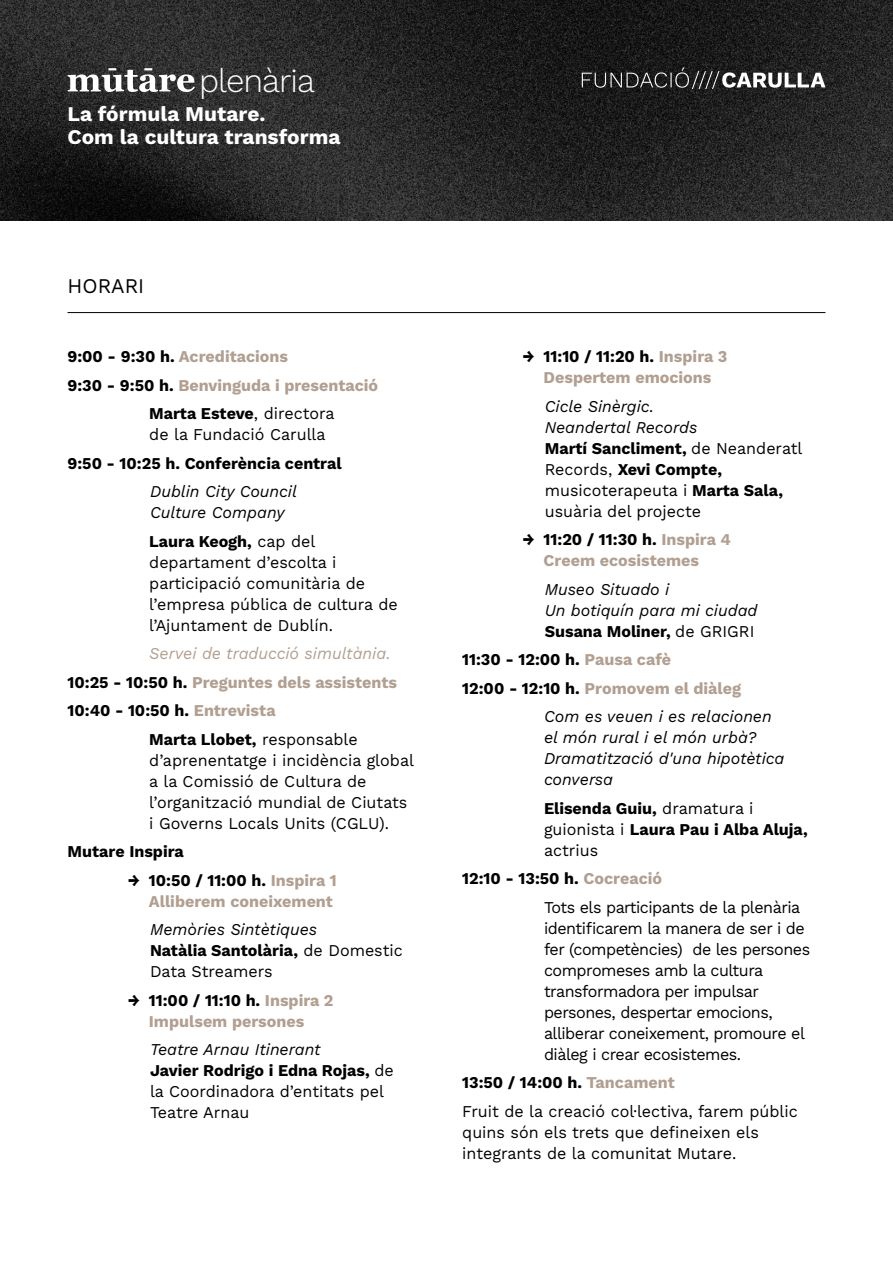
<style>
.page{position:relative;width:893px;height:1263px;background:#fff}
.page>*{position:absolute;margin:0;border:0;box-sizing:border-box;transform-origin:0 0}
.t1{font:300 33px "Work Sans";letter-spacing:-.03em;color:#fff}
.t2{font:700 20.85px/22px "Work Sans";color:#fff}
.t3{font:20.85px "Work Sans";color:#000}
.t4{font:16.5px/21px "Work Sans";color:#000}
.t5{font:700 16.5px/21px "Work Sans";color:#b19f91;text-align:center}
.t6{font:16.5px/21px "Work Sans";letter-spacing:-.03em;color:#000}
.t7{font:700 16.5px/21px "Work Sans";color:#000}
.t8{font:italic 16.5px/21px "Work Sans";color:#000}
.t9{font:italic 16.5px "Work Sans";color:#b19f91}
.s1{color:#000}
.s2{font-weight:400}
.s3{font-weight:700}
.s4{color:#b19f91}
.s5{font-style:italic}
.s6{font-weight:700;font-style:normal}
.s7{font-style:normal}
.s8{font-weight:700;color:#b19f91}
</style>
<div class="page">
<img style="left:0;top:0;width:893px;height:220px">
<svg style="left:582px;top:67px;width:243px;height:22px;background:#4c4c4c"></svg>
<svg style="left:67px;top:68px;width:128px;height:24px"></svg>
<hr style="left:68px;top:312px;width:757px;height:1px;background:#000">
<h1 class="t1" style="left:199px;top:56px;width:118px">plenària</h1>
<p class="t2" style="left:68px;top:103px;width:275px">La fórmula Mutare.<br>Com la cultura transforma</p>
<p class="t3" style="left:68px;top:270px;width:78px">HORARI</p>
<p class="t5" style="left:68px;top:345px;width:222px"><span class="s1">9:00 - 9:30 h.</span> Acreditacions</p>
<p class="t5" style="left:68px;top:374px;width:312px"><span class="s1">9:30 - 9:50 h.</span> Benvinguda i presentació</p>
<p class="t7" style="left:149px;top:402px;width:187px">Marta Esteve<span class="s2">, directora</span></p>
<p class="t4" style="left:149px;top:423px;width:178px">de la Fundació Carulla</p>
<p class="t7" style="left:68px;top:452px;width:276px">9:50 - 10:25 h. Conferència central</p>
<p class="t8" style="left:150px;top:480px;width:148px">Dublin City Council<br>Culture Company</p>
<p class="t4" style="left:149px;top:530px;width:250px"><span class="s3">Laura Keogh,</span> cap del departament d’escolta i participació comunitària de l’empresa pública de cultura de l’Ajuntament de Dublín.</p>
<p class="t9" style="left:149px;top:641px;width:243px">Servei de traducció simultània.</p>
<p class="t5" style="left:67px;top:671px;width:331px"><span class="s1">10:25 - 10:50 h.</span> Preguntes dels assistents</p>
<p class="t7" style="left:67px;top:699px;width:210px">10:40 - 10:50 h. <span class="s4">Entrevista</span></p>
<p class="t7" style="left:149px;top:728px;width:210px">Marta Llobet, <span class="s2">responsable</span></p>
<p class="t4" style="left:149px;top:749px;width:266px">d’aprenentatge i incidència global a la Comissió de Cultura de l’organització mundial de Ciutats i Governs Locals Units (CGLU).</p>
<p class="t7" style="left:67px;top:840px;width:118px">Mutare Inspira</p>
<p class="t5" style="left:128px;top:869px;width:210px;text-align:right"><span class="s1">→ 10:50 / 11:00 h.</span> Inspira 1<br>Alliberem coneixement</p>
<p class="t4" style="left:150px;top:918px;width:254px"><span class="s5">Memòries Sintètiques<br></span><span class="s3">Natàlia Santolària,</span> de Domestic<br>Data Streamers</p>
<p class="t5" style="left:128px;top:989px;width:207px"><span class="s1">→ 11:00 / 11:10 h.</span> Inspira 2<br>Impulsem persones</p>
<p class="t4" style="left:150px;top:1038px;width:245px"><span class="s5">Teatre Arnau Itinerant<br></span><span class="s3">Javier Rodrigo i Edna Rojas,</span> de la Coordinadora d’entitats pel<br>Teatre Arnau</p>
<p class="t5" style="left:523px;top:345px;width:206px"><span class="s1">→ 11:10 / 11:20 h.</span> Inspira 3<br>Despertem emocions</p>
<p class="t4" style="left:545px;top:395px;width:259px"><span class="s5">Cicle Sinèrgic.<br>Neandertal Records<br></span><span class="s3">Martí Sancliment,</span> de Neanderatl<br>Records, <span class="s3">Xevi Compte, </span>musicoterapeuta i <span class="s3">Marta Sala, </span>usuària del projecte</p>
<p class="t5" style="left:544px;top:528px;width:189px;text-align:left;text-indent:-21px"><span class="s1">→ 11:20 / 11:30 h.</span> Inspira 4<br>Creem ecosistemes</p>
<p class="t8" style="left:545px;top:577px;width:214px">Museo Situado i<br>Un botiquín para mi ciudad<br><span class="s6">Susana Moliner,</span> <span class="s7">de GRIGRI</span></p>
<p class="t7" style="left:462px;top:648px;width:211px">11:30 - 12:00 h. <span class="s4">Pausa cafè</span></p>
<p class="t5" style="left:462px;top:677px;width:280px"><span class="s1">12:00 - 12:10 h.</span> Promovem el diàleg</p>
<p class="t8" style="left:544px;top:705px;width:229px">Com es veuen i es relacionen</p>
<p class="t8" style="left:544px;top:726px;width:242px">el món rural i el món urbà?<br>Dramatització d'una hipotètica conversa</p>
<p class="t7" style="left:544px;top:797px;width:265px">Elisenda Guiu, <span class="s2">dramatura i guionista i</span> Laura Pau i Alba Aluja, <span class="s2">actrius</span></p>
<p class="t6" style="left:544px;top:863px;width:258px;line-height:28.5px;text-indent:-82px"><span class="s3">12:10 - 13:50 h.</span> <span class="s8">Cocreació<br></span>Tots els participants de la plenària</p>
<p class="t6" style="left:544px;top:917px;width:268px">identificarem la manera de ser i de fer (competències) de les persones compromeses amb la cultura transformadora per impulsar persones, despertar emocions, alliberar coneixement, promoure el diàleg i crear ecosistemes.</p>
<p class="t4" style="left:462px;top:1067px;width:337px;line-height:28.5px"><span class="s3">13:50 / 14:00 h.</span> <span class="s8">Tancament<br></span>Fruit de la creació col·lectiva, farem públic</p>
<p class="t4" style="left:462px;top:1121px;width:298px">quins són els trets que defineixen els integrants de la comunitat Mutare.</p>
</div>
